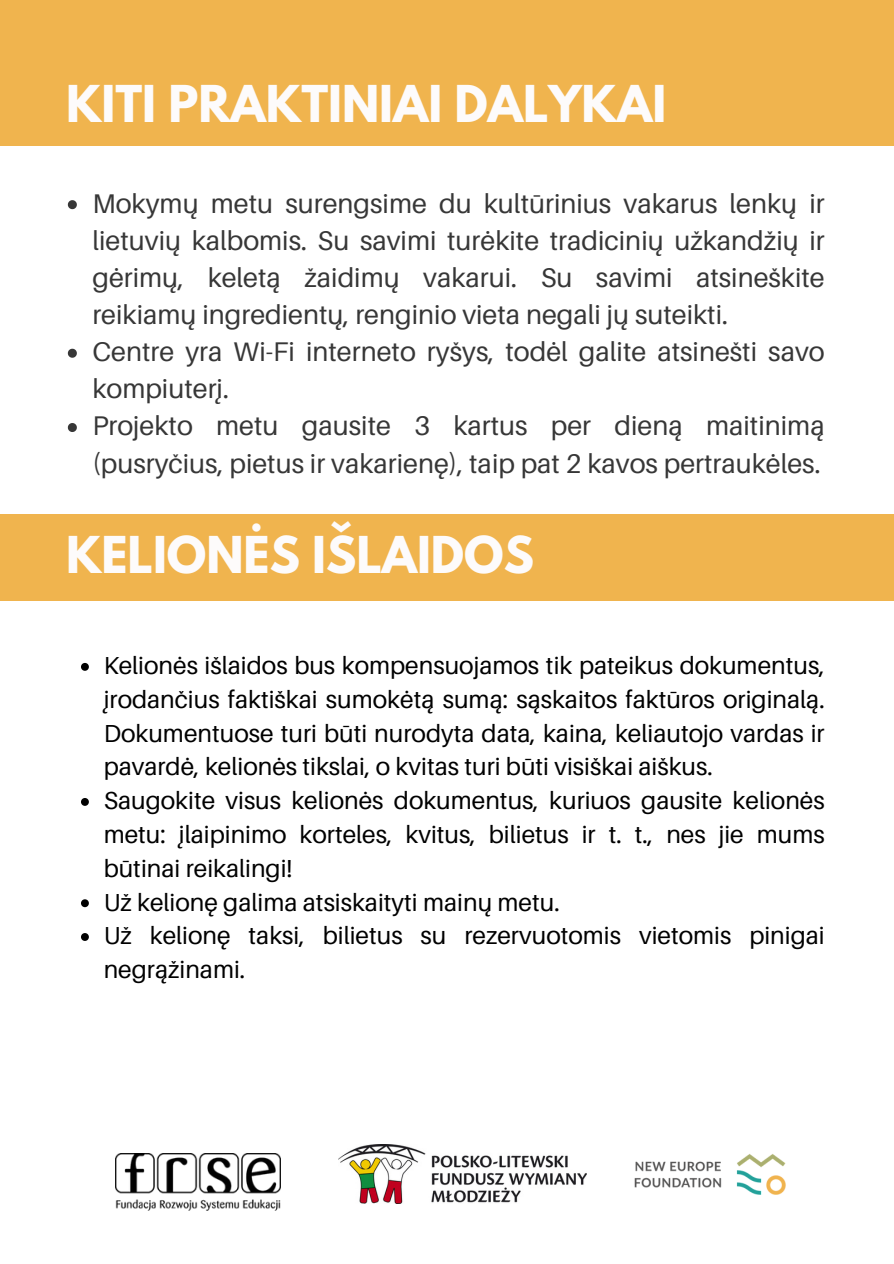
<style>
.page{position:relative;width:894px;height:1264px;background:#fff}
.page>*{position:absolute;margin:0;border:0;box-sizing:border-box;transform-origin:0 0}
.t1{font:700 45px "League Spartan";color:#fdfbfb}
.t2{font:27px/37.2px "Aileron";color:#373737}
.t3{font:24.6px/33.8px "Aileron";color:#000;text-align:justify}
</style>
<div class="page">
<div style="left:0;top:514px;width:893px;height:86px;background:#f0b44e"></div>
<svg style="left:81px;top:663px;width:8px;height:7px"></svg>
<svg style="left:81px;top:798px;width:8px;height:7px"></svg>
<svg style="left:81px;top:899px;width:8px;height:8px"></svg>
<svg style="left:81px;top:933px;width:8px;height:7px"></svg>
<div style="left:0;top:0;width:893px;height:145px;background:#f0b44e"></div>
<svg style="left:68px;top:200px;width:9px;height:9px"></svg>
<svg style="left:68px;top:349px;width:9px;height:9px"></svg>
<svg style="left:68px;top:423px;width:9px;height:9px"></svg>
<img style="left:115px;top:1153px;width:166px;height:57px">
<img style="left:338px;top:1144px;width:248px;height:59px">
<img style="left:634px;top:1154px;width:152px;height:41px">
<h1 class="t1" style="left:66px;top:81px;width:601px">KITI PRAKTINIAI DALYKAI</h1>
<p class="t2" style="left:92px;top:184px;width:733px;text-align:justify">Mokymų metu surengsime du kultūrinius vakarus lenkų ir lietuvių kalbomis. Su savimi turėkite tradicinių užkandžių ir gėrimų, keletą žaidimų vakarui. Su savimi atsineškite reikiamų ingredientų, renginio vieta negali jų suteikti.</p>
<p class="t2" style="left:92px;top:332px;width:733px">Centre yra Wi-Fi interneto ryšys, todėl galite atsinešti savo kompiuterį.</p>
<p class="t2" style="left:92px;top:407px;width:733px">Projekto metu gausite 3 kartus per dieną maitinimą (pusryčius, pietus ir vakarienę), taip pat 2 kavos pertraukėles.</p>
<h1 class="t1" style="left:66px;top:532px;width:469px">KELIONĖS IŠLAIDOS</h1>
<p class="t3" style="left:104px;top:648px;width:722px">Kelionės išlaidos bus kompensuojamos tik pateikus dokumentus, įrodančius faktiškai sumokėtą sumą: sąskaitos faktūros originalą.<br>Dokumentuose turi būti nurodyta data, kaina, keliautojo vardas ir pavardė, kelionės tikslai, o kvitas turi būti visiškai aiškus.</p>
<p class="t3" style="left:104px;top:783px;width:722px">Saugokite visus kelionės dokumentus, kuriuos gausite kelionės metu: įlaipinimo korteles, kvitus, bilietus ir t. t., nes jie mums būtinai reikalingi!</p>
<p class="t3" style="left:104px;top:884px;width:457px">Už kelionę galima atsiskaityti mainų metu.</p>
<p class="t3" style="left:104px;top:918px;width:722px">Už kelionę taksi, bilietus su rezervuotomis vietomis pinigai negrąžinami.</p>
</div>
